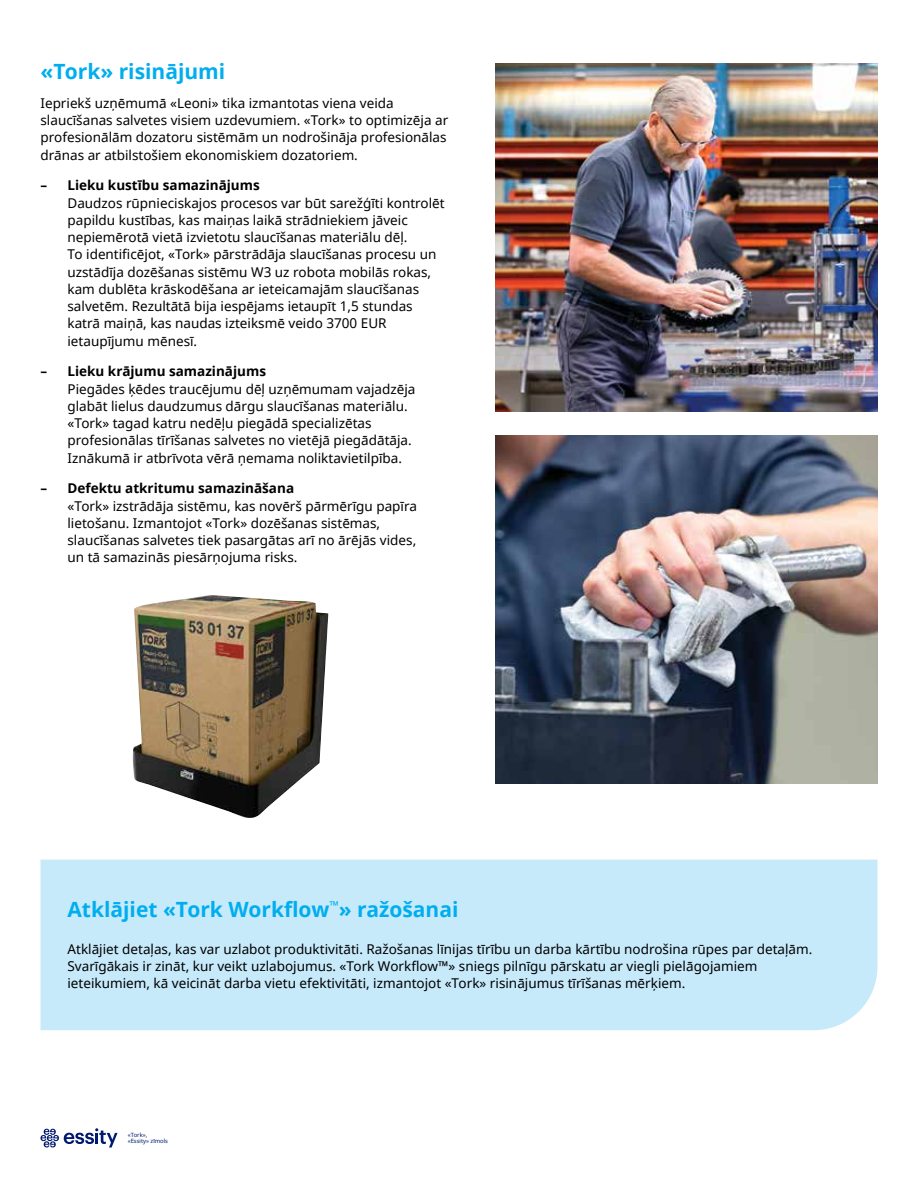
<style>
.page{position:relative;width:918px;height:1188px;background:#fff}
.page>*{position:absolute;margin:0;border:0;box-sizing:border-box;transform-origin:0 0}
.t1{font:700 21px "Noto Sans";color:#00aeef}
.t2{font:13.5px/17.2px "Noto Sans";color:#000}
.t3{font:700 13.5px "Noto Sans";color:#000}
.t4{font:5.85px/5.7px "Noto Sans";color:#001a70}
</style>
<div class="page">
<img style="left:495px;top:436px;width:383px;height:347px">
<svg style="left:40px;top:1128px;width:78px;height:19px"></svg>
<img style="left:495px;top:64px;width:383px;height:347px">
<img style="left:132px;top:595px;width:196px;height:223px">
<div style="left:40px;top:860px;width:838px;height:170px;background:#c7eafb"></div>
<h1 class="t1" style="left:40px;top:56px;width:186px">«Tork» risinājumi</h1>
<p class="t2" style="left:40px;top:94px;width:409px">Iepriekš uzņēmumā «Leoni» tika izmantotas viena veida slaucīšanas salvetes visiem uzdevumiem. «Tork» to optimizēja ar profesionālām dozatoru sistēmām un nodrošināja profesionālas drānas ar atbilstošiem ekonomiskiem dozatoriem.</p>
<p class="t3" style="left:40px;top:176px;width:221px">– Lieku kustību samazinājums</p>
<p class="t2" style="left:67px;top:194px;width:379px">Daudzos rūpnieciskajos procesos var būt sarežģīti kontrolēt papildu kustības, kas maiņas laikā strādniekiem jāveic nepiemērotā vietā izvietotu slaucīšanas materiālu dēļ.<br>To identificējot, «Tork» pārstrādāja slaucīšanas procesu un uzstādīja dozēšanas sistēmu W3 uz robota mobilās rokas, kam dublēta krāskodēšana ar ieteicamajām slaucīšanas salvetēm. Rezultātā bija iespējams ietaupīt 1,5 stundas katrā maiņā, kas naudas izteiksmē veido 3700 EUR ietaupījumu mēnesī.</p>
<p class="t3" style="left:40px;top:362px;width:227px">– Lieku krājumu samazinājums</p>
<p class="t2" style="left:67px;top:380px;width:349px">Piegādes ķēdes traucējumu dēļ uzņēmumam vajadzēja glabāt lielus daudzumus dārgu slaucīšanas materiālu. «Tork» tagad katru nedēļu piegādā specializētas profesionālas tīrīšanas salvetes no vietējā piegādātāja.<br>Iznākumā ir atbrīvota vērā ņemama noliktavietilpība.</p>
<p class="t3" style="left:40px;top:479px;width:255px">– Defektu atkritumu samazināšana</p>
<p class="t2" style="left:67px;top:497px;width:351px">«Tork» izstrādāja sistēmu, kas novērš pārmērīgu papīra lietošanu. Izmantojot «Tork» dozēšanas sistēmas, slaucīšanas salvetes tiek pasargātas arī no ārējās vides, un tā samazinās piesārņojuma risks.</p>
<h1 class="t1" style="left:68px;top:894px;width:392px">Atklājiet «Tork Workflow<sup>™</sup>» ražošanai</h1>
<p class="t2" style="left:68px;top:940px;width:746px">Atklājiet detaļas, kas var uzlabot produktivitāti. Ražošanas līnijas tīrību un darba kārtību nodrošina rūpes par detaļām.<br>Svarīgākais ir zināt, kur veikt uzlabojumus. «Tork Workflow™» sniegs pilnīgu pārskatu ar viegli pielāgojamiem ieteikumiem, kā veicināt darba vietu efektivitāti, izmantojot «Tork» risinājumus tīrīšanas mērķiem.</p>
<p class="t4" style="left:128px;top:1132px;width:42px">«Tork», «Essity» zīmols</p>
</div>
